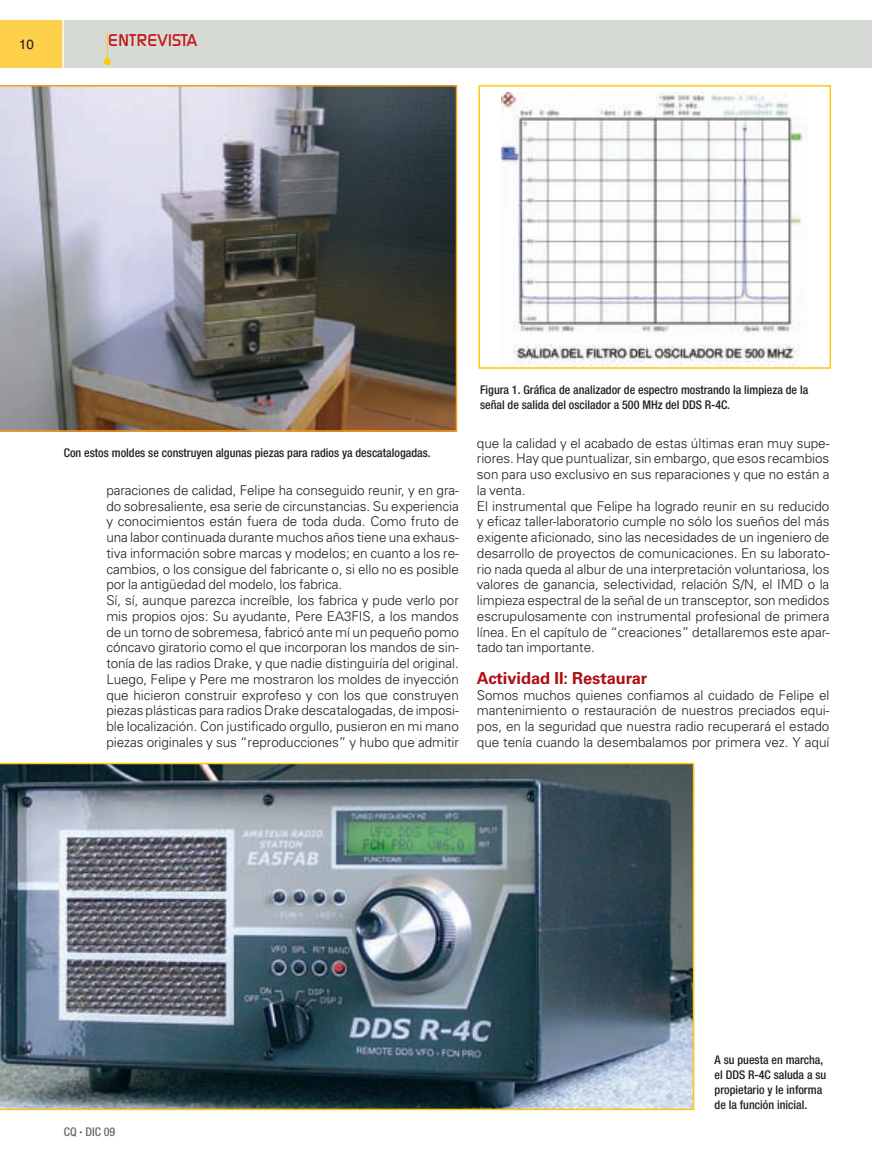
<style>
.page{position:relative;width:872px;height:1170px;background:#fff}
.page>*{position:absolute;margin:0;border:0;box-sizing:border-box;transform-origin:0 0}
.t1{font:700 16.5px "Univers";letter-spacing:-.005em;color:#b00d15}
.t2{font:500 16.5px "Digital";letter-spacing:.025em;color:#c4121a}
.t3{font:300 13.5px/15.8px "Univers";letter-spacing:-.005em;color:#231f20}
.t4{font:13.5px "Swiss 721 BT";color:#231f20}
.t5{font:500 condensed 12px/15px "Helvetica Neue";color:#231f20}
.t6{font:500 condensed 12px "Helvetica Neue";color:#6c6d70}
.s1{color:#231f20}
</style>
<div class="page">
<div style="left:0;top:20px;width:872px;height:48px;background:#d5dad5"></div>
<div style="left:0;top:20px;width:64px;height:48px;background:#fed04c"></div>
<hr style="left:62px;top:13px;width:2px;height:55px;background:#fff">
<svg style="left:104px;top:33px;width:6px;height:32px"></svg>
<img style="left:501px;top:92px;width:306px;height:274px">
<div style="left:478px;top:85px;width:353px;height:284px;border:2px solid #fec70c"></div>
<img style="left:0;top:762px;width:694px;height:348px">
<img style="left:0;top:85px;width:457px;height:347px">
<p class="t4" style="left:19px;top:36px;width:16px">10</p>
<p class="t2" style="left:108px;top:31px;width:90px">ENTREVISTA</p>
<p class="t5" style="left:64px;top:445px;width:368px">Con estos moldes se construyen algunas piezas para radios ya descatalogadas.</p>
<p class="t3" style="left:106px;top:482px;width:354px">paraciones de calidad, Felipe ha conseguido reunir, y en gra&shy;do sobresaliente, esa serie de circunstancias. Su experiencia y conocimientos están fuera de toda duda. Como fruto de una labor continuada durante muchos años tiene una exhaus&shy;tiva información sobre marcas y modelos; en cuanto a los re&shy;cambios, o los consigue del fabricante o, si ello no es posible por la antigüedad del modelo, los fabrica.<br>Sí, sí, aunque parezca increíble, los fabrica y pude verlo por mis propios ojos: Su ayudante, Pere EA3FIS, a los mandos de un torno de sobremesa, fabricó ante mí un pequeño pomo cóncavo giratorio como el que incorporan los mandos de sin&shy;tonía de las radios Drake, y que nadie distinguiría del original.<br>Luego, Felipe y Pere me mostraron los moldes de inyección que hicieron construir exprofeso y con los que construyen piezas plásticas para radios Drake descatalogadas, de imposi&shy;ble localización. Con justificado orgullo, pusieron en mi mano piezas originales y sus “reproducciones” y hubo que admitir</p>
<p class="t5" style="left:480px;top:382px;width:330px">Figura 1. Gráfica de analizador de espectro mostrando la limpieza de la señal de salida del oscilador a 500 MHz del DDS R-4C.</p>
<p class="t3" style="left:477px;top:435px;width:354px">que la calidad y el acabado de estas últimas eran muy supe&shy;riores. Hay que puntualizar, sin embargo, que esos recambios son para uso exclusivo en sus reparaciones y que no están a la venta.<br>El instrumental que Felipe ha logrado reunir en su reducido y eficaz taller-laboratorio cumple no sólo los sueños del más exigente aficionado, sino las necesidades de un ingeniero de desarrollo de proyectos de comunicaciones. En su laborato&shy;rio nada queda al albur de una interpretación voluntariosa, los valores de ganancia, selectividad, relación S/N, el IMD o la limpieza espectral de la señal de un transceptor, son medidos escrupulosamente con instrumental profesional de primera línea. En el capítulo de “creaciones” detallaremos este apar&shy;tado tan importante.</p>
<p class="t1" style="left:477px;top:668px;width:172px">Actividad II: Restaurar</p>
<p class="t3" style="left:477px;top:687px;width:354px;text-align:justify">Somos muchos quienes confiamos al cuidado de Felipe el mantenimiento o restauración de nuestros preciados equi&shy;pos, en la seguridad que nuestra radio recuperará el estado que tenía cuando la desembalamos por primera vez. Y aquí</p>
<p class="t6" style="left:64px;top:1124px;width:53px">CQ <span class="s1">·</span> DIC 09</p>
<p class="t5" style="left:714px;top:1052px;width:113px">A su puesta en marcha, el DDS R-4C saluda a su propietario y le informa de la función inicial.</p>
</div>
